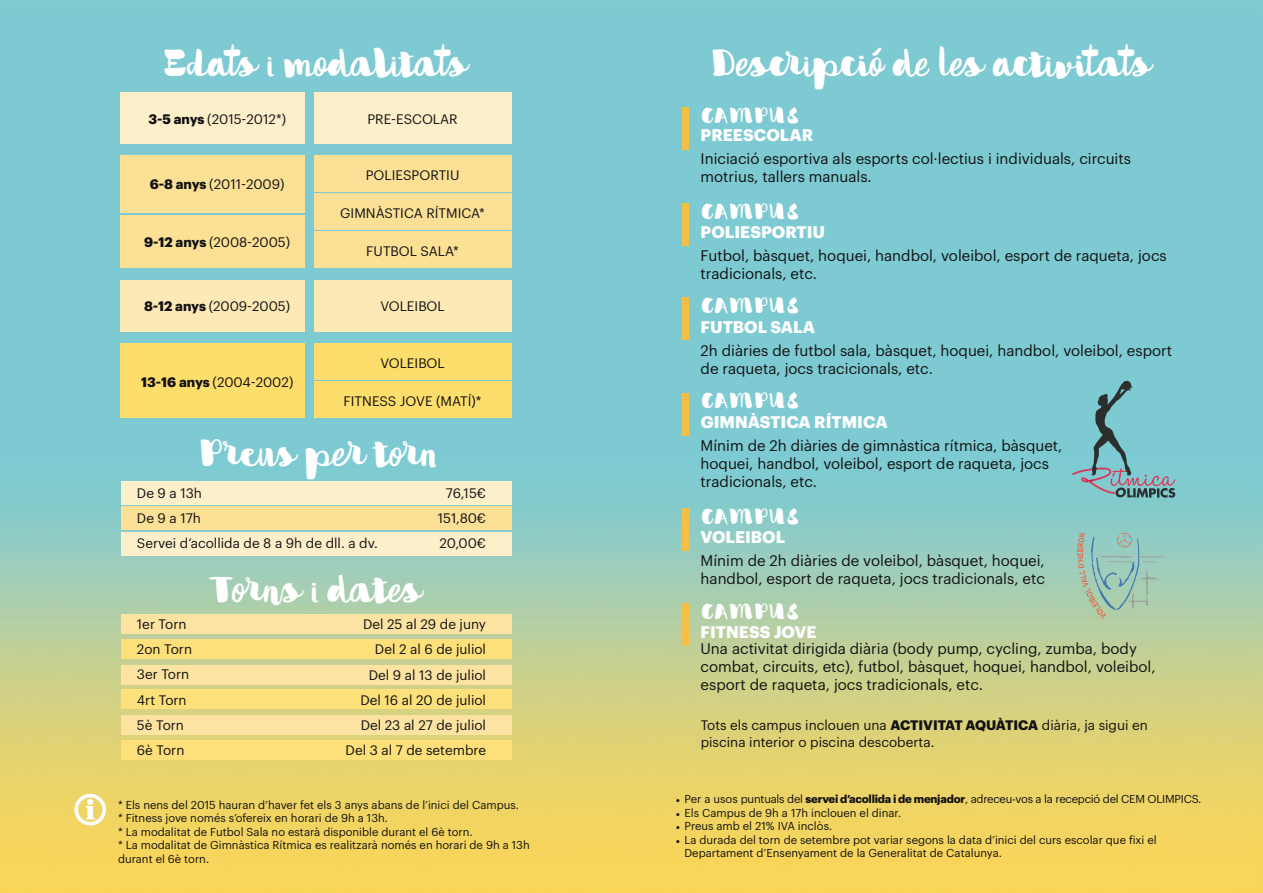
<style>
.page{position:relative;width:1263px;height:893px;background:#fff}
.page>*{position:absolute;margin:0;border:0;box-sizing:border-box;transform-origin:0 0}
.t1{font:36px "Flowhandscript";color:#fff}
.t2{font:21px "Flowhandscript";color:#fff}
.t3{font:700 16.5px "Graphik";color:#fff}
.t4{font:15px/18px "Graphik";color:#121212}
.t5{font:13.5px/25.2px "Graphik";color:#121212}
.t6{font:11.25px/13.5px "Graphik";color:#121212}
.t7{font:11.25px "Graphik";letter-spacing:-.02em;color:#121212}
.s1{font-weight:700}
.s2{font-family:"Minion Pro"}
</style>
<div class="page">
<img style="left:0;top:0;width:1263px;height:893px">
<div style="left:121px;top:93px;width:184px;height:51px;background:#feefcb"></div>
<div style="left:121px;top:280px;width:184px;height:51px;background:#fde9b6"></div>
<div style="left:121px;top:344px;width:184px;height:74px;background:#fddd6b"></div>
<div style="left:121px;top:481px;width:390px;height:23px;background:#feefcb"></div>
<div style="left:121px;top:614px;width:390px;height:20px;background:#fde3a1"></div>
<div style="left:121px;top:639px;width:390px;height:20px;background:#fde07a"></div>
<div style="left:121px;top:665px;width:390px;height:19px;background:#fde3a1"></div>
<div style="left:121px;top:689px;width:390px;height:20px;background:#fde07a"></div>
<div style="left:121px;top:715px;width:390px;height:19px;background:#fde3a1"></div>
<div style="left:121px;top:740px;width:390px;height:20px;background:#fde07a"></div>
<div style="left:121px;top:506px;width:390px;height:24px;background:#fce096"></div>
<div style="left:121px;top:532px;width:390px;height:23px;background:#feefcb"></div>
<div style="left:314px;top:93px;width:197px;height:51px;background:#feefcb"></div>
<div style="left:314px;top:280px;width:197px;height:51px;background:#fde9b6"></div>
<div style="left:314px;top:155px;width:197px;height:37px;background:#fce096"></div>
<div style="left:314px;top:344px;width:197px;height:36px;background:#fddd6b"></div>
<div style="left:314px;top:382px;width:197px;height:36px;background:#fddd6b"></div>
<div style="left:314px;top:194px;width:197px;height:36px;background:#fce096"></div>
<div style="left:314px;top:232px;width:197px;height:36px;background:#fce096"></div>
<div style="left:121px;top:156px;width:184px;height:57px;background:#fce096"></div>
<div style="left:121px;top:215px;width:184px;height:53px;background:#fce096"></div>
<svg style="left:1072px;top:380px;width:103px;height:118px;background:#77b4bb"></svg>
<svg style="left:1077px;top:533px;width:87px;height:86px;background:#9ec4b1"></svg>
<svg style="left:74px;top:794px;width:32px;height:32px"></svg>
<div style="left:682px;top:107px;width:7px;height:42px;background:#f5bf45"></div>
<div style="left:682px;top:203px;width:7px;height:43px;background:#f5bf45"></div>
<div style="left:682px;top:297px;width:7px;height:42px;background:#f5bf45"></div>
<div style="left:682px;top:393px;width:7px;height:42px;background:#f5bf45"></div>
<div style="left:682px;top:508px;width:7px;height:43px;background:#f5bf45"></div>
<div style="left:682px;top:603px;width:7px;height:43px;background:#f5bf45"></div>
<h1 class="t1" style="left:162px;top:35px;width:315px">Edats i modalitats</h1>
<h1 class="t1" style="left:710px;top:35px;width:451px">Descripció de les activitats</h1>
<p class="t5" style="left:148px;top:105px;width:139px"><span class="s1">3-5 anys</span> (2015-2012*)</p>
<p class="t5" style="left:150px;top:171px;width:136px"><span class="s1">6-8 anys</span> (2011-2009)</p>
<p class="t5" style="left:144px;top:229px;width:148px"><span class="s1">9-12 anys</span> (2008-2005)</p>
<p class="t5" style="left:144px;top:292px;width:148px"><span class="s1">8-12 anys</span> (2009-2005)</p>
<p class="t5" style="left:141px;top:368px;width:154px"><span class="s1">13-16 anys</span> (2004-2002)</p>
<p class="t5" style="left:367px;top:105px;width:92px">PRE-ESCOLAR</p>
<p class="t5" style="left:366px;top:161px;width:95px">POLIESPORTIU</p>
<p class="t5" style="left:340px;top:200px;width:146px">GIMNÀSTICA RÍTMICA*</p>
<p class="t5" style="left:366px;top:238px;width:94px">FUTBOL SALA*</p>
<p class="t5" style="left:380px;top:292px;width:66px">VOLEIBOL</p>
<p class="t5" style="left:380px;top:350px;width:66px">VOLEIBOL</p>
<p class="t5" style="left:344px;top:388px;width:140px">FITNESS JOVE (MATÍ)*</p>
<h1 class="t1" style="left:198px;top:426px;width:241px">Preus per torn</h1>
<p class="t5" style="left:137px;top:479px;width:242px">De 9 a 13h<br>De 9 a 17h<br>Servei d’acollida de 8 a 9h de dll. a dv.</p>
<p class="t5" style="left:438px;top:479px;width:50px;text-align:center">76,15€<br>151,80€<br>20,00€</p>
<h1 class="t1" style="left:208px;top:561px;width:218px">Torns i dates</h1>
<p class="t5" style="left:137px;top:610px;width:57px">1er Torn<br>2on Torn<br>3er Torn<br>4rt Torn<br>5è Torn<br>6è Torn</p>
<p class="t5" style="left:346px;top:610px;width:142px;text-align:right">Del 25 al 29 de juny<br>Del 2 al 6 de juliol<br>Del 9 al 13 de juliol<br>Del 16 al 20 de juliol<br>Del 23 al 27 de juliol<br>Del 3 al 7 de setembre</p>
<p class="t6" style="left:118px;top:797px;width:413px">* Els nens del 2015 hauran d’haver fet els 3 anys abans de l’inici del Campus.<br>* Fitness jove només s’ofereix en horari de 9h a 13h.<br>* La modalitat de Futbol Sala no estarà disponible durant el 6è torn.<br>* La modalitat de Gimnàstica Rítmica es realitzarà només en horari de 9h a 13h durant el 6è torn.</p>
<h2 class="t2" style="left:701px;top:99px;width:100px">CAMPUS</h2>
<p class="t3" style="left:701px;top:122px;width:114px">PREESCOLAR</p>
<p class="t4" style="left:701px;top:148px;width:432px">Iniciació esportiva als esports col·lectius i individuals, circuits motrius, tallers manuals.</p>
<h2 class="t2" style="left:701px;top:195px;width:100px">CAMPUS</h2>
<p class="t3" style="left:701px;top:219px;width:126px">POLIESPORTIU</p>
<p class="t4" style="left:701px;top:245px;width:468px">Futbol, bàsquet, hoquei, handbol, voleibol, esport de raqueta, jocs tradicionals, etc.</p>
<h2 class="t2" style="left:701px;top:289px;width:100px">CAMPUS</h2>
<p class="t3" style="left:701px;top:314px;width:116px">FUTBOL SALA</p>
<p class="t4" style="left:701px;top:340px;width:473px">2h diàries de futbol sala, bàsquet, hoquei, handbol, voleibol, esport de raqueta, jocs tracicionals, etc.</p>
<h2 class="t2" style="left:701px;top:385px;width:100px">CAMPUS</h2>
<p class="t3" style="left:701px;top:409px;width:188px">GIMNÀSTICA RÍTMICA</p>
<p class="t4" style="left:701px;top:435px;width:363px">Mínim de 2h diàries de gimnàstica rítmica, bàsquet, hoquei, handbol, voleibol, esport de raqueta, jocs tradicionals, etc.</p>
<h2 class="t2" style="left:701px;top:500px;width:100px">CAMPUS</h2>
<p class="t3" style="left:701px;top:524px;width:86px">VOLEIBOL</p>
<p class="t4" style="left:701px;top:550px;width:346px">Mínim de 2h diàries de voleibol, bàsquet, hoquei, handbol, esport de raqueta, jocs tradicionals, etc</p>
<h2 class="t2" style="left:701px;top:595px;width:100px">CAMPUS</h2>
<p class="t3" style="left:701px;top:619px;width:118px">FITNESS JOVE</p>
<p class="t4" style="left:701px;top:638px;width:456px">Una activitat dirigida diària (body pump, cycling, zumba, body combat, circuits, etc), futbol, bàsquet, hoquei, handbol, voleibol, esport de raqueta, jocs tradicionals, etc.</p>
<p class="t5" style="left:701px;top:716px;width:449px;line-height:16.5px">Tots els campus inclouen una <span class="s1">ACTIVITAT AQUÀTICA</span> diària, ja sigui en piscina interior o piscina descoberta.</p>
<p class="t7" style="left:676px;top:790px;width:527px"><span class="s2">•</span> Per a usos puntuals del <span class="s1">servei d’acollida i de menjador</span>, adreceu-vos a la recepció del CEM OLIMPICS.</p>
<p class="t6" style="left:676px;top:805px;width:227px"><span class="s2">•</span> Els Campus de 9h a 17h inclouen el dinar.</p>
<p class="t6" style="left:676px;top:818px;width:158px"><span class="s2">•</span> Preus amb el 21% IVA inclòs.</p>
<p class="t6" style="left:684px;top:832px;width:474px;text-indent:-9px"><span class="s2">•</span> La durada del torn de setembre pot variar segons la data d’inici del curs escolar que fixi el<br>Departament d’Ensenyament de la Generalitat de Catalunya.</p>
</div>
